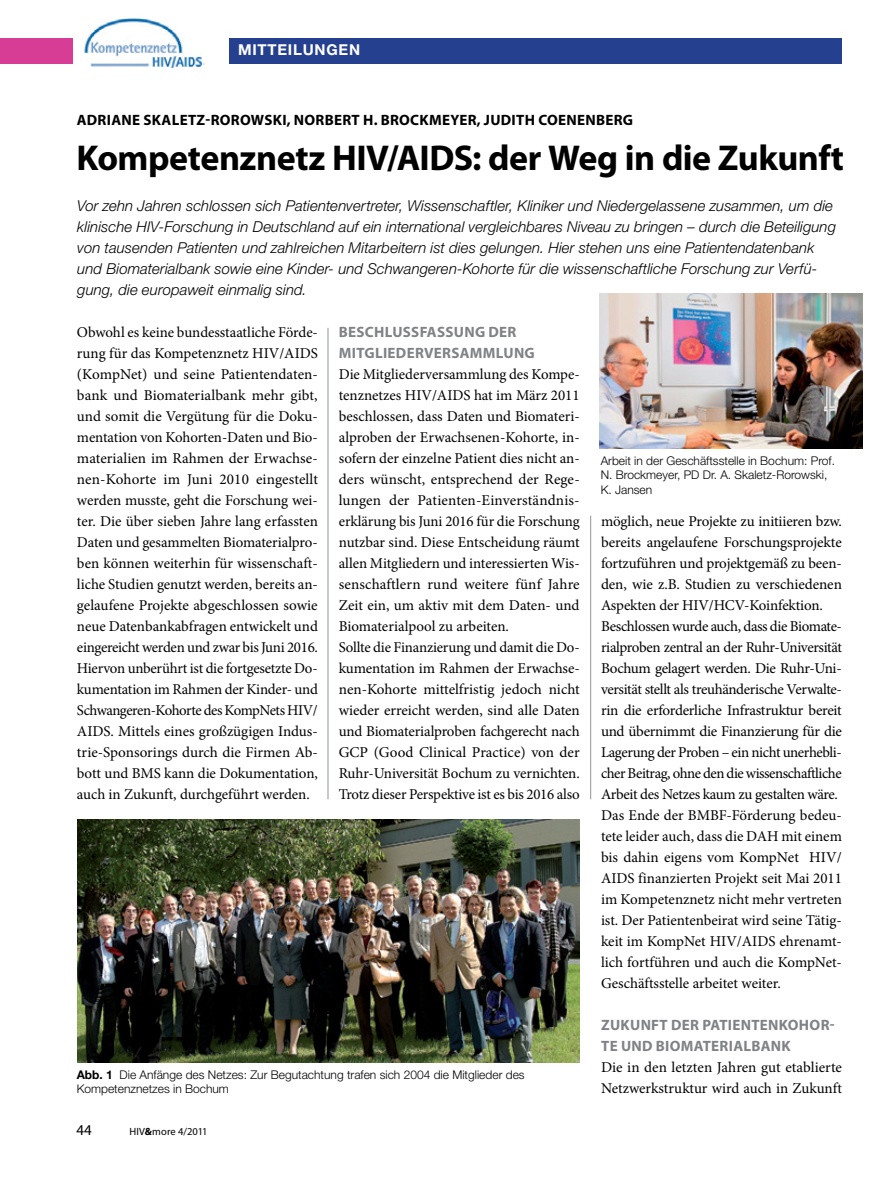
<style>
.page{position:relative;width:893px;height:1191px;background:#fff}
.page>*{position:absolute;margin:0;border:0;box-sizing:border-box;transform-origin:0 0}
.t1{font:700 36px "Myriad Pro";letter-spacing:-.01em;color:#000}
.t2{font:15px/21px "Minion Pro";letter-spacing:-.01em;color:#000}
.t3{font:italic 300 15px/21px "Helvetica Neue";letter-spacing:.005em;color:#000}
.t4{font:700 15px/21px "Myriad Pro";letter-spacing:.02em;color:#808285}
.t5{font:700 15px "Myriad Pro";letter-spacing:.02em;color:#000}
.t6{font:700 15px "Helvetica Neue";letter-spacing:.05em;color:#fff}
.t7{font:15px "Myriad Pro";color:#000}
.t8{font:300 12px/14.4px "Helvetica Neue";color:#000}
.t9{font:10.5px "Myriad Pro";letter-spacing:.015em;color:#000}
.s1{font-weight:700}
</style>
<div class="page">
<div style="left:0;top:39px;width:72px;height:25px;background:#d83d96"></div>
<div style="left:230px;top:39px;width:612px;height:25px;background:#25408f"></div>
<hr style="left:590px;top:516px;width:1px;height:283px;background:#939598">
<img style="left:84px;top:18px;width:120px;height:50px">
<hr style="left:328px;top:328px;width:1px;height:471px;background:#939598">
<img style="left:77px;top:820px;width:502px;height:243px">
<img style="left:599px;top:293px;width:263px;height:155px">
<p class="t6" style="left:238px;top:40px;width:124px">MITTEILUNGEN</p>
<p class="t5" style="left:77px;top:110px;width:558px">ADRIANE SKALETZ-ROROWSKI, NORBERT H. BROCKMEYER, JUDITH COENENBERG</p>
<h1 class="t1" style="left:77px;top:134px;width:340px">KOMPETENZNETZ HIV/AIDS</h1>
<h1 class="t1" style="left:472px;top:134px;width:373px">: DER WEG IN DIE ZUKUNFT</h1>
<p class="t3" style="left:77px;top:195px;width:760px">Vor zehn Jahren schlossen sich Patientenvertreter, Wissenschaftler, Kliniker und Niedergelassene zusammen, um die klinische HIV-Forschung in Deutschland auf ein international vergleichbares Niveau zu bringen – durch die Beteiligung von tausenden Patienten und zahlreichen Mitarbeitern ist dies gelungen. Hier stehen uns eine Patientendatenbank und Biomaterialbank sowie eine Kinder- und Schwangeren-Kohorte für die wissenschaftliche Forschung zur Verfü&shy;gung, die europaweit einmalig sind.</p>
<p class="t2" style="left:77px;top:322px;width:243px;text-align:justify">Obwohl es keine bundesstaatliche Förde&shy;rung für das Kompetenznetz HIV/AIDS (KompNet) und seine Patientendaten&shy;bank und Biomaterialbank mehr gibt, und somit die Vergütung für die Doku&shy;mentation von Kohorten-Daten und Bio&shy;materialien im Rahmen der Erwachse&shy;nen-Kohorte im Juni 2010 eingestellt werden musste, geht die Forschung wei&shy;ter. Die über sieben Jahre lang erfassten Daten und gesammelten Biomaterialpro&shy;ben können weiterhin für wissenschaft&shy;liche Studien genutzt werden, bereits an&shy;gelaufene Projekte abgeschlossen sowie neue Datenbankabfragen entwickelt und eingereicht werden und zwar bis Juni 2016.<br>Hiervon unberührt ist die fortgesetzte Do&shy;kumentation im Rahmen der Kinder- und Schwangeren-Kohorte des KompNets HIV/ AIDS. Mittels eines großzügigen Indus&shy;trie-Sponsorings durch die Firmen Ab&shy;bott und BMS kann die Dokumentation, auch in Zukunft, durchgeführt werden.</p>
<p class="t4" style="left:339px;top:321px;width:197px">BESCHLUSSFASSUNG DER<br>MITGLIEDERVERSAMMLUNG</p>
<p class="t2" style="left:339px;top:364px;width:243px">Die Mitgliederversammlung des Kompe&shy;tenznetzes HIV/AIDS hat im März 2011 beschlossen, dass Daten und Biomateri&shy;alproben der Erwachsenen-Kohorte, in&shy;sofern der einzelne Patient dies nicht an&shy;ders wünscht, entsprechend der Rege&shy;lungen der Patienten-Einverständnis&shy;erklärung bis Juni 2016 für die Forschung nutzbar sind. Diese Entscheidung räumt allen Mitgliedern und interessierten Wis&shy;senschaftlern rund weitere fünf Jahre Zeit ein, um aktiv mit dem Daten- und Biomaterialpool zu arbeiten.<br>Sollte die Finanzierung und damit die Do&shy;kumentation im Rahmen der Erwachse&shy;nen-Kohorte mittelfristig jedoch nicht wieder erreicht werden, sind alle Daten und Biomaterialproben fachgerecht nach GCP (Good Clinical Practice) von der Ruhr-Universität Bochum zu vernichten.<br>Trotz dieser Perspektive ist es bis 2016 also</p>
<p class="t8" style="left:601px;top:453px;width:236px">Arbeit in der Geschäftsstelle in Bochum: Prof.<br>N. Brockmeyer, PD Dr. A. Skaletz-Rorowski,<br>K. Jansen</p>
<p class="t2" style="left:601px;top:511px;width:242px">möglich, neue Projekte zu initiieren bzw. bereits angelaufene Forschungsprojekte fortzuführen und projektgemäß zu been&shy;den, wie z.B. Studien zu verschiedenen Aspekten der HIV/HCV-Koinfektion.<br>Beschlossen wurde auch, dass die Biomate&shy;rialproben zentral an der Ruhr-Universität Bochum gelagert werden. Die Ruhr-Uni&shy;versität stellt als treuhänderische Verwalte&shy;rin die erforderliche Infrastruktur bereit und übernimmt die Finanzierung für die Lagerung der Proben – ein nicht unerhebli&shy;cher Beitrag, ohne den die wissenschaftliche Arbeit des Netzes kaum zu gestalten wäre.<br>Das Ende der BMBF-Förderung bedeu&shy;tete leider auch, dass die DAH mit einem bis dahin eigens vom KompNet HIV/ AIDS finanzierten Projekt seit Mai 2011 im Kompetenznetz nicht mehr vertreten ist. Der Patientenbeirat wird seine Tätig&shy;keit im KompNet HIV/AIDS ehrenamt&shy;lich fortführen und auch die KompNet-Geschäftsstelle arbeitet weiter.</p>
<p class="t4" style="left:601px;top:1014px;width:235px">ZUKUNFT DER PATIENTENKOHOR-<br>TE UND BIOMATERIALBANK</p>
<p class="t2" style="left:601px;top:1057px;width:243px">Die in den letzten Jahren gut etablierte<br>Netzwerkstruktur wird auch in Zukunft</p>
<p class="t8" style="left:77px;top:1067px;width:449px"><span class="s1">ABB. 1</span> Die Anfänge des Netzes: Zur Begutachtung trafen sich 2004 die Mitglieder des<br>Kompetenznetzes in Bochum</p>
<p class="t7" style="left:77px;top:1121px;width:17px">44</p>
<p class="t9" style="left:129px;top:1125px;width:80px">HIV<span class="s1">&amp;</span>more 4/2011</p>
</div>
